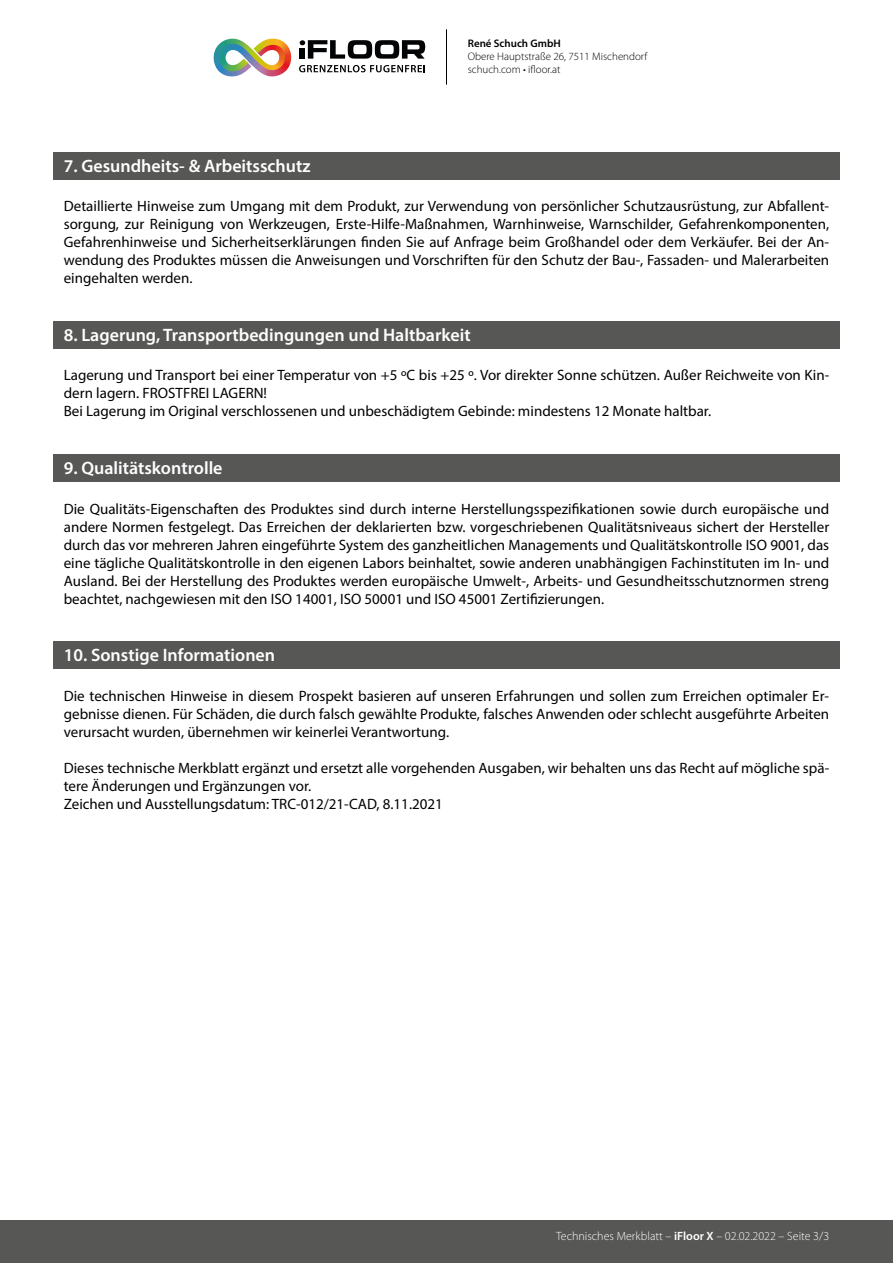
<style>
.page{position:relative;width:893px;height:1263px;background:#fff}
.page>*{position:absolute;margin:0;border:0;box-sizing:border-box;transform-origin:0 0}
.t1{font:600 18px "Myriad Pro";color:#fff}
.t2{font:15px/18px "Myriad Pro";color:#000;text-align:justify}
.t3{font:300 12px "Myriad Pro";color:#fff}
.t4{font:300 10.95px/13.2px "Myriad Pro";color:#000}
.t5{font:600 10.95px "Myriad Pro";color:#000}
.s1{font-weight:600}
</style>
<div class="page">
<hr style="left:446px;top:29px;width:1px;height:56px;background:#000">
<div style="left:0;top:1220px;width:893px;height:43px;background:#575756"></div>
<div style="left:53px;top:152px;width:787px;height:28px;background:#575756"></div>
<div style="left:53px;top:321px;width:787px;height:28px;background:#575756"></div>
<div style="left:53px;top:454px;width:787px;height:27px;background:#575756"></div>
<div style="left:53px;top:641px;width:787px;height:28px;background:#575756"></div>
<img style="left:214px;top:39px;width:71px;height:37px">
<svg style="left:299px;top:65px;width:126px;height:7px"></svg>
<svg style="left:300px;top:40px;width:125px;height:19px"></svg>
<p class="t5" style="left:468px;top:36px;width:95px">René Schuch GmbH</p>
<p class="t4" style="left:468px;top:50px;width:181px">Obere Hauptstraße 26, 7511 Mischendorf schuch.com • ifloor.at</p>
<p class="t1" style="left:64px;top:154px;width:248px">7. Gesundheits- &amp; Arbeitsschutz</p>
<p class="t2" style="left:64px;top:197px;width:767px">Detaillierte Hinweise zum Umgang mit dem Produkt, zur Verwendung von persönlicher Schutzausrüstung, zur Abfallent&shy;sorgung, zur Reinigung von Werkzeugen, Erste-Hilfe-Maßnahmen, Warnhinweise, Warnschilder, Gefahrenkomponenten, Gefahrenhinweise und Sicherheitserklärungen finden Sie auf Anfrage beim Großhandel oder dem Verkäufer. Bei der An&shy;wendung des Produktes müssen die Anweisungen und Vorschriften für den Schutz der Bau-, Fassaden- und Malerarbeiten eingehalten werden.</p>
<p class="t1" style="left:64px;top:323px;width:408px">8. Lagerung, Transportbedingungen und Haltbarkeit</p>
<p class="t2" style="left:64px;top:366px;width:767px;text-align:left">Lagerung und Transport bei einer Temperatur von +5 ºC bis +25 º. Vor direkter Sonne schützen. Außer Reichweite von Kin&shy;dern lagern. FROSTFREI LAGERN!<br>Bei Lagerung im Original verschlossenen und unbeschädigtem Gebinde: mindestens 12 Monate haltbar.</p>
<p class="t1" style="left:64px;top:456px;width:160px">9. Qualitätskontrolle</p>
<p class="t2" style="left:64px;top:499px;width:767px">Die Qualitäts-Eigenschaften des Produktes sind durch interne Herstellungsspezifikationen sowie durch europäische und andere Normen festgelegt. Das Erreichen der deklarierten bzw. vorgeschriebenen Qualitätsniveaus sichert der Hersteller durch das vor mehreren Jahren eingeführte System des ganzheitlichen Managements und Qualitätskontrolle ISO 9001, das eine tägliche Qualitätskontrolle in den eigenen Labors beinhaltet, sowie anderen unabhängigen Fachinstituten im In- und Ausland. Bei der Herstellung des Produktes werden europäische Umwelt-, Arbeits- und Gesundheitsschutznormen streng beachtet, nachgewiesen mit den ISO 14001, ISO 50001 und ISO 45001 Zertifizierungen.</p>
<p class="t1" style="left:64px;top:644px;width:213px">10. Sonstige Informationen</p>
<p class="t2" style="left:64px;top:686px;width:767px">Die technischen Hinweise in diesem Prospekt basieren auf unseren Erfahrungen und sollen zum Erreichen optimaler Er&shy;gebnisse dienen. Für Schäden, die durch falsch gewählte Produkte, falsches Anwenden oder schlecht ausgeführte Arbeiten verursacht wurden, übernehmen wir keinerlei Verantwortung.</p>
<p class="t2" style="left:64px;top:758px;width:767px;text-align:left">Dieses technische Merkblatt ergänzt und ersetzt alle vorgehenden Ausgaben, wir behalten uns das Recht auf mögliche spä&shy;tere Änderungen und Ergänzungen vor.<br>Zeichen und Ausstellungsdatum: TRC-012/21-CAD, 8.11.2021</p>
<p class="t3" style="left:556px;top:1229px;width:275px">Technisches Merkblatt – <span class="s1">iFloor X</span> – 02.02.2022 – Seite 3/3</p>
</div>
